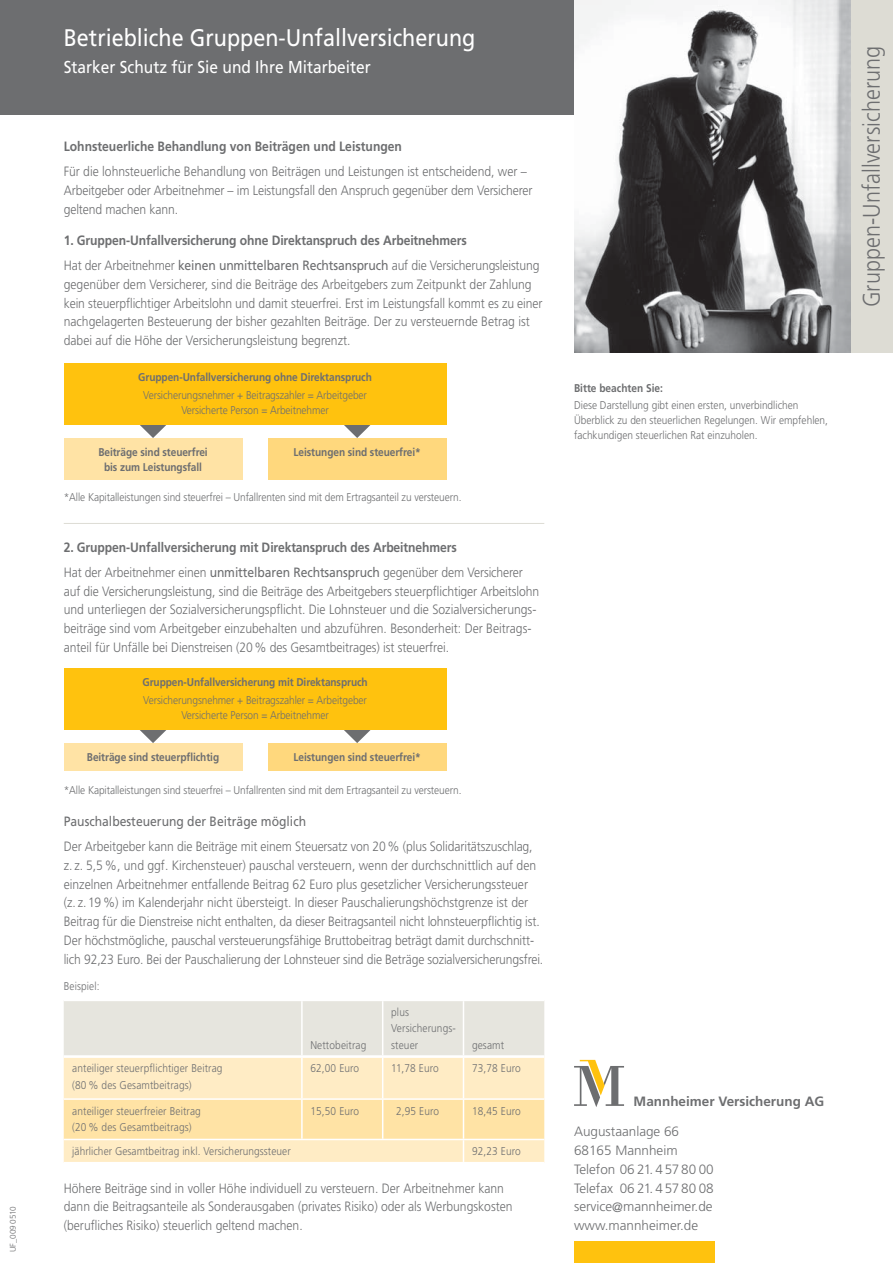
<style>
.page{position:relative;width:893px;height:1263px;background:#fff}
.page>*{position:absolute;margin:0;border:0;box-sizing:border-box;transform-origin:0 0}
.t1{font:24px "Frutiger";color:#fff;scale:.9 1}
.t2{font:300 24px "Frutiger";letter-spacing:.005em;color:#6d6e70;scale:.9 1}
.t3{font:17.25px "Frutiger";color:#fff;scale:.9 1}
.t4{font:300 13.5px/18.8px "Frutiger";color:#6d6e70;scale:.9 1}
.t5{font:700 13.5px/25.2px "Frutiger";letter-spacing:-.01em;color:#6d6e70;scale:.9 1}
.t6{font:300 13.5px/18.8px "Frutiger";color:#6d6e70}
.t7{font:13.5px "Frutiger";color:#6d6e70;scale:.9 1}
.t8{font:700 13.5px "Frutiger";letter-spacing:-.01em;color:#6d6e70}
.t9{font:300 11.25px/15px "Frutiger";color:#6d6e70;scale:.9 1}
.t10{font:700 11.25px/15px "Frutiger";letter-spacing:-.01em;color:#6d6e70;text-align:center;scale:.9 1}
.t11{font:300 8.25px "Frutiger";color:#6d6e70}
.s1{font-weight:300}
.s2{font-weight:400}
</style>
<div class="page">
<svg style="left:574px;top:1060px;width:50px;height:47px"></svg>
<div style="left:0;top:0;width:850px;height:115px;background:#6d6e70"></div>
<div style="left:574px;top:1242px;width:140px;height:21px;background:#ffc20e"></div>
<div style="left:850px;top:0;width:43px;height:353px;background:#dddcd4"></div>
<img style="left:574px;top:0;width:276px;height:353px">
<div style="left:64px;top:438px;width:178px;height:41px;background:#ffe3a5"></div>
<div style="left:268px;top:438px;width:178px;height:41px;background:#ffd87d"></div>
<svg style="left:139px;top:424px;width:28px;height:14px"></svg>
<svg style="left:343px;top:424px;width:28px;height:14px"></svg>
<div style="left:64px;top:743px;width:178px;height:28px;background:#ffe3a5"></div>
<div style="left:268px;top:743px;width:178px;height:28px;background:#ffd87d"></div>
<svg style="left:140px;top:730px;width:26px;height:13px"></svg>
<svg style="left:344px;top:730px;width:27px;height:13px"></svg>
<div style="left:64px;top:1001px;width:480px;height:54px;background:#e6e5de"></div>
<div style="left:64px;top:1058px;width:480px;height:40px;background:#ffecc5"></div>
<hr style="left:301px;top:1001px;width:2px;height:54px;background:#fff">
<hr style="left:382px;top:1001px;width:1px;height:54px;background:#fff">
<hr style="left:463px;top:1001px;width:1px;height:54px;background:#fff">
<hr style="left:301px;top:1058px;width:2px;height:40px;background:#fff">
<hr style="left:382px;top:1058px;width:1px;height:40px;background:#fff">
<hr style="left:463px;top:1058px;width:1px;height:40px;background:#fff">
<svg style="left:64px;top:1100px;width:480px;height:62px;background:#ffe6b1"></svg>
<hr style="left:64px;top:1139px;width:480px;height:1px;background:#fff">
<hr style="left:64px;top:523px;width:480px;height:1px;background:#dddcd4">
<div style="left:64px;top:363px;width:382px;height:61px;background:#ffc20e"></div>
<div style="left:64px;top:668px;width:382px;height:62px;background:#ffc20e"></div>
<p class="t11" style="left:10px;top:1252px;width:47px;rotate:-90deg">UF_009 0510</p>
<h1 class="t1" style="left:64px;top:28px;width:459px">Betriebliche Gruppen-Unfallversicherung</h1>
<p class="t3" style="left:64px;top:60px;width:343px">Starker Schutz für Sie und Ihre Mitarbeiter</p>
<p class="t5" style="left:64px;top:135px;width:377px">Lohnsteuerliche Behandlung von Beiträgen und Leistungen</p>
<p class="t4" style="left:64px;top:163px;width:522px">Für die lohnsteuerliche Behandlung von Beiträgen und Leistungen ist entscheidend, wer –<br>Arbeitgeber oder Arbeitnehmer – im Leistungsfall den Anspruch gegenüber dem Versicherer geltend machen kann.</p>
<p class="t5" style="left:64px;top:229px;width:530px">1. Gruppen-Unfallversicherung ohne Direktanspruch des Arbeitnehmers<br><span class="s1">Hat der Arbeitnehmer</span> <span class="s2">keinen unmittelbaren Rechtsanspruch</span> <span class="s1">auf die Versicherungs leistung</span></p>
<p class="t4" style="left:64px;top:276px;width:533px">gegenüber dem Versicherer, sind die Beiträge des Arbeitgebers zum Zeitpunkt der Zahlung kein steuerpflichtiger Arbeitslohn und damit steuerfrei. Erst im Leistungsfall kommt es zu einer nachgelagerten Besteuerung der bisher gezahlten Beiträge. Der zu versteuernde Betrag ist dabei auf die Höhe der Versicherungsleistung begrenzt.</p>
<p class="t10" style="left:138px;top:371px;width:261px">Gruppen-Unfallversicherung ohne Direktanspruch</p>
<p class="t9" style="left:143px;top:389px;width:250px;text-align:center">Versicherungsnehmer + Beitragszahler = Arbeitgeber<br>Versicherte Person = Arbeitnehmer</p>
<p class="t10" style="left:98px;top:445px;width:123px">Beiträge sind steuerfrei bis zum Leistungsfall</p>
<p class="t10" style="left:294px;top:445px;width:143px">Leistungen sind steuerfrei*</p>
<p class="t9" style="left:64px;top:490px;width:443px">*Alle Kapitalleistungen sind steuerfrei – Unfallrenten sind mit dem Ertragsanteil zu versteuern.</p>
<p class="t5" style="left:64px;top:535px;width:512px">2. Gruppen-Unfallversicherung mit Direktanspruch des Arbeitnehmers<br><span class="s1">Hat der Arbeitnehmer einen</span> <span class="s2">unmittelbaren Rechtsanspruch</span> <span class="s1">gegenüber dem Versicherer</span></p>
<p class="t4" style="left:64px;top:583px;width:530px">auf die Versicherungs leistung, sind die Beiträge des Arbeitgebers steuerpflichtiger Arbeitslohn und unterliegen der Sozialversicherungspflicht. Die Lohnsteuer und die Sozialversicherungs&shy;beiträge sind vom Arbeitgeber einzubehalten und abzuführen. Besonderheit: Der Beitrags&shy;anteil für Unfälle bei Dienstreisen (20 % des Gesamtbeitrages) ist steuerfrei.</p>
<p class="t10" style="left:142px;top:676px;width:252px">Gruppen-Unfallversicherung mit Direktanspruch</p>
<p class="t9" style="left:143px;top:694px;width:250px;text-align:center">Versicherungsnehmer + Beitragszahler = Arbeitgeber<br>Versicherte Person = Arbeitnehmer</p>
<p class="t10" style="left:87px;top:750px;width:148px">Beiträge sind steuerpflichtig</p>
<p class="t10" style="left:294px;top:750px;width:143px">Leistungen sind steuerfrei*</p>
<p class="t9" style="left:64px;top:784px;width:443px">*Alle Kapitalleistungen sind steuerfrei – Unfallrenten sind mit dem Ertragsanteil zu versteuern.</p>
<p class="t7" style="left:64px;top:816px;width:271px">Pauschalbesteuerung der Beiträge möglich</p>
<p class="t4" style="left:64px;top:838px;width:534px">Der Arbeitgeber kann die Beiträge mit einem Steuersatz von 20 % (plus Solidaritätszuschlag, z. z. 5,5 %, und ggf. Kirchensteuer) pauschal versteuern, wenn der durchschnittlich auf den einzelnen Arbeitnehmer entfallende Beitrag 62 Euro plus gesetzlicher Versicherungssteuer (z. z. 19 %) im Kalenderjahr nicht übersteigt. In dieser Pauschalierungshöchstgrenze ist der Beitrag für die Dienstreise nicht enthalten, da dieser Beitragsanteil nicht lohnsteuerpflichtig ist.<br>Der höchstmögliche, pauschal versteuerungsfähige Bruttobeitrag beträgt damit durchschnitt&shy;lich 92,23 Euro. Bei der Pauschalierung der Lohnsteuer sind die Beträge sozialversicherungsfrei.</p>
<p class="t9" style="left:64px;top:980px;width:41px">Beispiel:</p>
<p class="t9" style="left:310px;top:1038px;width:64px">Nettobeitrag</p>
<p class="t9" style="left:391px;top:1005px;width:73px;line-height:16.5px">plus<br>Versicherungs&shy;steuer</p>
<p class="t9" style="left:472px;top:1038px;width:37px">gesamt</p>
<p class="t9" style="left:72px;top:1061px;width:168px;line-height:16.5px">anteiliger steuerpflichtiger Beitrag (80 % des Gesamtbeitrags)</p>
<p class="t9" style="left:310px;top:1062px;width:56px">62,00 Euro</p>
<p class="t9" style="left:391px;top:1062px;width:54px">11,78 Euro</p>
<p class="t9" style="left:472px;top:1062px;width:56px">73,78 Euro</p>
<p class="t9" style="left:72px;top:1103px;width:144px;line-height:16.5px">anteiliger steuerfreier Beitrag (20 % des Gesamtbeitrags)</p>
<p class="t9" style="left:310px;top:1104px;width:56px">15,50 Euro</p>
<p class="t9" style="left:396px;top:1104px;width:49px">2,95 Euro</p>
<p class="t9" style="left:472px;top:1104px;width:56px">18,45 Euro</p>
<p class="t9" style="left:72px;top:1145px;width:244px">jährlicher Gesamtbeitrag inkl. Versicherungssteuer</p>
<p class="t9" style="left:472px;top:1145px;width:56px">92,23 Euro</p>
<p class="t4" style="left:64px;top:1180px;width:500px">Höhere Beiträge sind in voller Höhe individuell zu versteuern. Der Arbeitnehmer kann dann die Beitragsanteile als Sonderausgaben (privates Risiko) oder als Werbungskosten (berufliches Risiko) steuerlich geltend machen.</p>
<p class="t10" style="left:574px;top:381px;width:100px">Bitte beachten Sie:</p>
<p class="t9" style="left:574px;top:398px;width:284px">Diese Darstellung gibt einen ersten, unverbind lichen<br>Überblick zu den steuerlichen Regelungen. Wir empfehlen, fachkundigen steuerlichen Rat einzuholen.</p>
<p class="t8" style="left:634px;top:1096px;width:192px">Mannheimer Versicherung AG</p>
<p class="t6" style="left:574px;top:1123px;width:141px">Augustaanlage 66<br>68165 Mannheim<br>Telefon 06 21. 4 57 80 00<br>Telefax 06 21. 4 57 80 08 service@mannheimer.de www.mannheimer.de</p>
<h1 class="t2" style="left:862px;top:307px;width:292px;rotate:-90deg">Gruppen-Unfallversicherung</h1>
</div>
